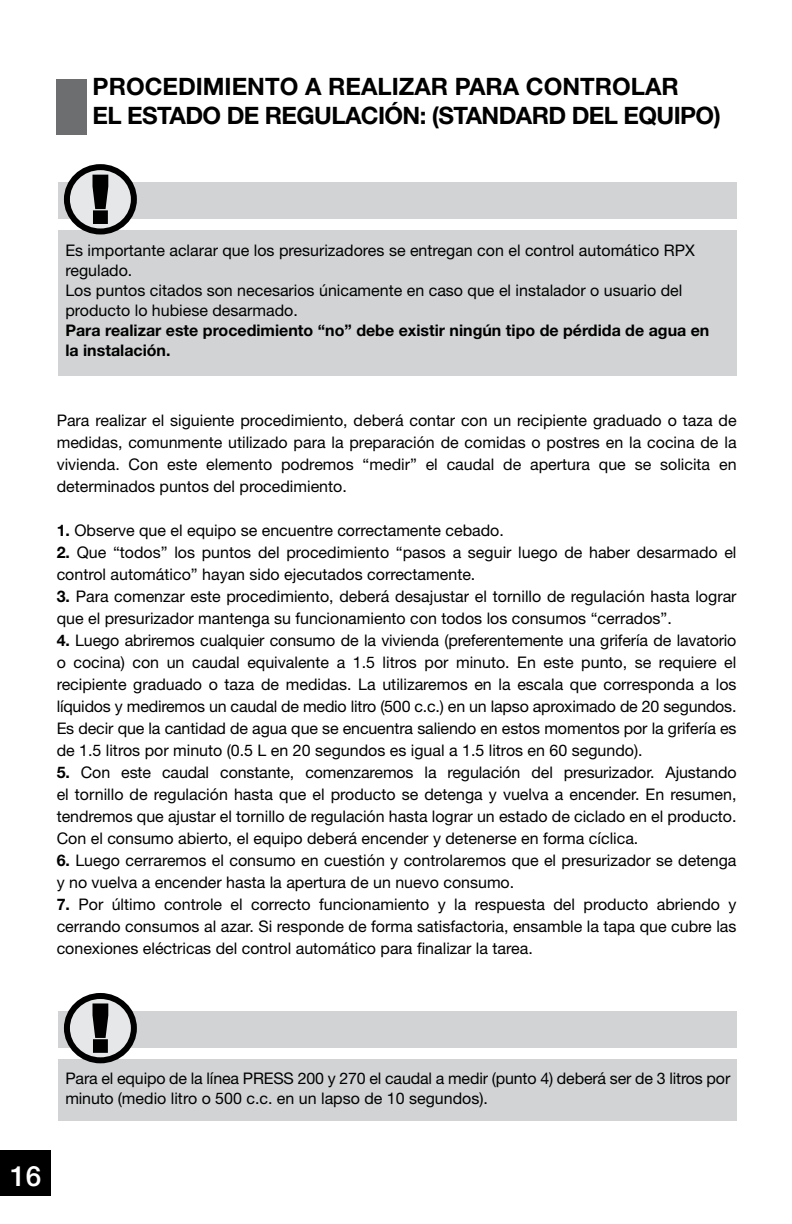
<style>
.page{position:relative;width:792px;height:1224px;background:#fff}
.page>*{position:absolute;margin:0;border:0;box-sizing:border-box;transform-origin:0 0}
.t1{font:500 28px "Helvetica Neue";color:#fff}
.t2{font:700 24px/28.8px "Helvetica Neue LT Std";letter-spacing:-.025em;color:#000}
.t3{font:16px/22px "Helvetica Neue";color:#000}
.t4{font:700 16px/20px "Helvetica Neue LT Std";color:#000}
.s1{font-family:"Helvetica Neue LT Std";font-weight:700}
</style>
<div class="page">
<div style="left:0;top:1150px;width:51px;height:46px;background:#000"></div>
<div style="left:57px;top:79px;width:30px;height:56px;background:#6c6e70"></div>
<div style="left:58px;top:182px;width:679px;height:37px;background:#d1d3d4"></div>
<div style="left:58px;top:1011px;width:679px;height:37px;background:#d1d3d4"></div>
<div style="left:58px;top:230px;width:679px;height:145px;background:#d1d3d4"></div>
<div style="left:58px;top:1059px;width:679px;height:61px;background:#d1d3d4"></div>
<svg style="left:67px;top:167px;width:67px;height:64px;background:#c7c8c9"></svg>
<div style="left:64px;top:164px;width:73px;height:70px;border:6px solid #000;border-radius:50%"></div>
<svg style="left:92px;top:174px;width:17px;height:51px"></svg>
<svg style="left:67px;top:996px;width:67px;height:64px;background:#c7c8c8"></svg>
<div style="left:64px;top:993px;width:73px;height:70px;border:6px solid #000;border-radius:50%"></div>
<svg style="left:92px;top:1002px;width:17px;height:52px"></svg>
<h2 class="t2" style="left:93px;top:71px;width:630px">PROCEDIMIENTO A REALIZAR PARA CONTROLAR<br>EL ESTADO DE REGULACIÓN: (STANDARD DEL EQUIPO)</h2>
<p class="t3" style="left:65px;top:240px;width:631px;line-height:20px">Es importante aclarar que los presurizadores se entregan con el control automático RPX regulado.<br>Los puntos citados son necesarios únicamente en caso que el instalador o usuario del producto lo hubiese desarmado.</p>
<p class="t4" style="left:65px;top:320px;width:646px">Para realizar este procedimiento “no” debe existir ningún tipo de pérdida de agua en la instalación.</p>
<p class="t3" style="left:57px;top:409px;width:681px;text-align:justify">Para realizar el siguiente procedimiento, deberá contar con un recipiente graduado o taza de medidas, comunmente utilizado para la preparación de comidas o postres en la cocina de la vivienda. Con este elemento podremos “medir” el caudal de apertura que se solicita en determinados puntos del procedimiento.</p>
<p class="t3" style="left:57px;top:519px;width:449px"><span class="s1">1.</span> Observe que el equipo se encuentre correctamente cebado.</p>
<p class="t3" style="left:57px;top:541px;width:681px"><span class="s1">2.</span> Que “todos” los puntos del procedimiento “pasos a seguir luego de haber desarmado el control automático” hayan sido ejecutados correctamente.</p>
<p class="t3" style="left:57px;top:585px;width:681px"><span class="s1">3.</span> Para comenzar este procedimiento, deberá desajustar el tornillo de regulación hasta lograr que el presurizador mantenga su funcionamiento con todos los consumos “cerrados”.</p>
<p class="t3" style="left:57px;top:629px;width:681px;text-align:justify"><span class="s1">4.</span> Luego abriremos cualquier consumo de la vivienda (preferentemente una grifería de lavatorio o cocina) con un caudal equivalente a 1.5 litros por minuto. En este punto, se requiere el recipiente graduado o taza de medidas. La utilizaremos en la escala que corresponda a los líquidos y mediremos un caudal de medio litro (500 c.c.) en un lapso aproximado de 20 segundos.<br>Es decir que la cantidad de agua que se encuentra saliendo en estos momentos por la grifería es de 1.5 litros por minuto (0.5 L en 20 segundos es igual a 1.5 litros en 60 segundo).</p>
<p class="t3" style="left:57px;top:761px;width:681px;text-align:justify"><span class="s1">5.</span> Con este caudal constante, comenzaremos la regulación del presurizador. Ajustando el tornillo de regulación hasta que el producto se detenga y vuelva a encender. En resumen, tendremos que ajustar el tornillo de regulación hasta lograr un estado de ciclado en el producto.<br>Con el consumo abierto, el equipo deberá encender y detenerse en forma cíclica.</p>
<p class="t3" style="left:57px;top:849px;width:681px"><span class="s1">6.</span> Luego cerraremos el consumo en cuestión y controlaremos que el presurizador se detenga y no vuelva a encender hasta la apertura de un nuevo consumo.</p>
<p class="t3" style="left:57px;top:893px;width:681px;text-align:justify"><span class="s1">7.</span> Por último controle el correcto funcionamiento y la respuesta del producto abriendo y cerrando consumos al azar. Si responde de forma satisfactoria, ensamble la tapa que cubre las conexiones eléctricas del control automático para finalizar la tarea.</p>
<h1 class="t1" style="left:10px;top:1154px;width:33px">16</h1>
<p class="t3" style="left:65px;top:1069px;width:666px;line-height:20px">Para el equipo de la línea PRESS 200 y 270 el caudal a medir (punto 4) deberá ser de 3 litros por minuto (medio litro o 500 c.c. en un lapso de 10 segundos).</p>
</div>
